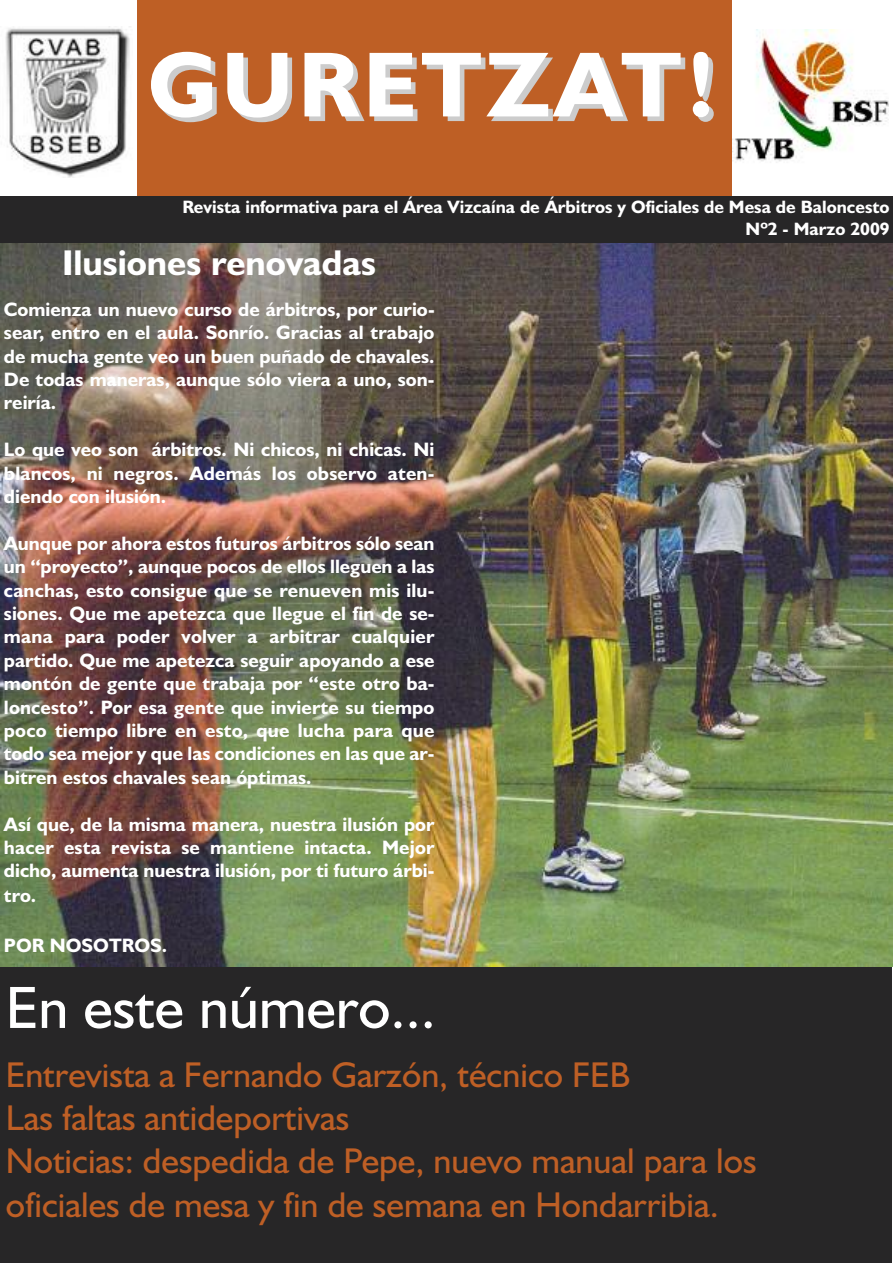
<style>
.page{position:relative;width:893px;height:1263px;background:#fff}
.page>*{position:absolute;margin:0;border:0;box-sizing:border-box;transform-origin:0 0}
.t1{font:700 93px "Humanist 521 BT";letter-spacing:.05em;color:#fff}
.t2{font:60px "Humanist 521 BT";color:#fff}
.t3{font:36px/43.2px "Humanist 521 BT";color:#be5f25}
.t4{font:700 36px "Humanist 521 BT";color:#fff}
.t5{font:700 19.5px/23.4px "Humanist 521 BT";color:#fff;text-align:justify}
.t6{font:700 18px/21.6px "Humanist 521 BT";color:#fff;text-align:right}
</style>
<div class="page">
<div style="left:0;top:925px;width:891px;height:338px;background:#272627"></div>
<img style="left:0;top:243px;width:892px;height:724px">
<div style="left:137px;top:0;width:595px;height:197px;background:#be5f25"></div>
<div style="left:0;top:196px;width:893px;height:47px;background:#272627"></div>
<img style="left:5px;top:28px;width:125px;height:149px">
<img style="left:733px;top:30px;width:155px;height:133px">
<h1 class="t1" style="left:148px;top:30px;width:570px">GURETZAT!</h1>
<p class="t6" style="left:183px;top:196px;width:709px">Revista informativa para el Área Vizcaína de Árbitros y Oficiales de Mesa de Baloncesto<br>Nº2 - Marzo 2009</p>
<h3 class="t4" style="left:62px;top:241px;width:315px">Ilusiones renovadas</h3>
<p class="t5" style="left:4px;top:297px;width:432px">Comienza un nuevo curso de árbitros, por curio&shy;sear, entro en el aula. Sonrío. Gracias al trabajo de mucha gente veo un buen puñado de chavales.<br>De todas maneras, aunque sólo viera a uno, son&shy;reiría.</p>
<p class="t5" style="left:4px;top:438px;width:432px">Lo que veo son árbitros. Ni chicos, ni chicas. Ni blancos, ni negros. Además los observo aten&shy;diendo con ilusión.</p>
<p class="t5" style="left:4px;top:531px;width:432px">Aunque por ahora estos futuros árbitros sólo sean un “proyecto”, aunque pocos de ellos lleguen a las canchas, esto consigue que se renueven mis ilu&shy;siones. Que me apetezca que llegue el fin de se&shy;mana para poder volver a arbitrar cualquier partido. Que me apetezca seguir apoyando a ese montón de gente que trabaja por “este otro ba&shy;loncesto”. Por esa gente que invierte su tiempo poco tiempo libre en esto, que lucha para que todo sea mejor y que las condiciones en las que ar&shy;bitren estos chavales sean óptimas.</p>
<p class="t5" style="left:4px;top:812px;width:432px;line-height:23.9px">Así que, de la misma manera, nuestra ilusión por hacer esta revista se mantiene intacta. Mejor dicho, aumenta nuestra ilusión, por ti futuro árbi&shy;tro.</p>
<p class="t5" style="left:4px;top:934px;width:165px">POR NOSOTROS.</p>
<h2 class="t2" style="left:6px;top:972px;width:431px">En este número...</h2>
<h3 class="t3" style="left:6px;top:1053px;width:752px">Entrevista a Fernando Garzón, técnico FEB<br>Las faltas antideportivas<br>Noticias: despedida de Pepe, nuevo manual para los oficiales de mesa y fin de semana en Hondarribia.</h3>
</div>
